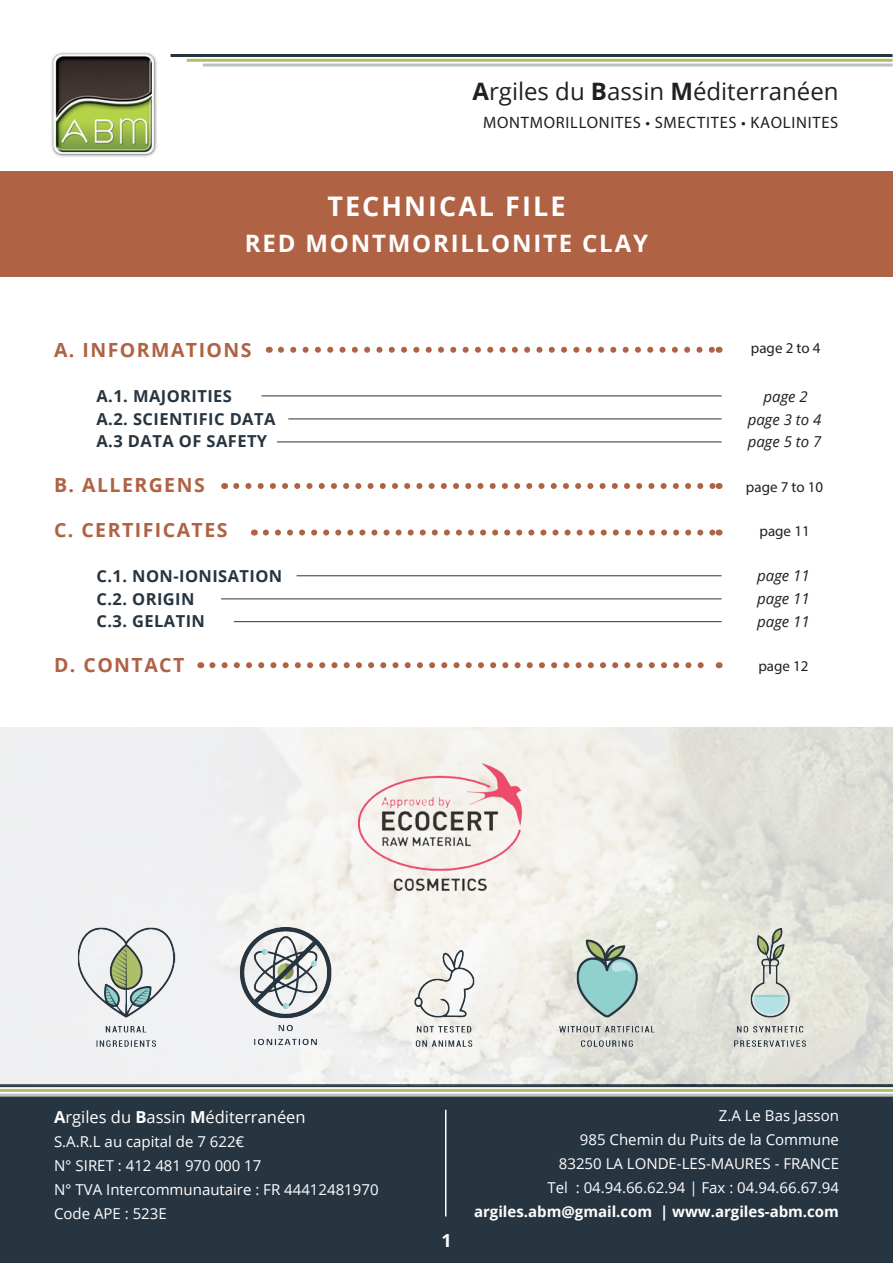
<style>
.page{position:relative;width:893px;height:1263px;background:#fff}
.page>*{position:absolute;margin:0;border:0;box-sizing:border-box;transform-origin:0 0}
.t1{font:700 27px "Open Sans";letter-spacing:.075em;color:#fff}
.t2{font:24px "Open Sans";color:#231f20}
.t3{font:700 24px "Open Sans";letter-spacing:.075em;color:#fff}
.t4{font:700 19.5px "Open Sans";letter-spacing:.075em;color:#af6244}
.t5{font:700 18px "Open Sans";color:#fff}
.t6{font:700 16.5px/22.5px "Open Sans";letter-spacing:.025em;color:#273541}
.t7{font:16.5px "Myriad Pro";letter-spacing:.045em;color:#231f20}
.t8{font:16.5px "Open Sans";color:#fff}
.t9{font:15px/24px "Open Sans";color:#fff}
.t10{font:700 15px "Open Sans";color:#fff}
.t11{font:italic 15px/23.1px "Open Sans";color:#231f20;text-align:center}
.t12{font:15px "Myriad Pro";color:#231f20}
.s1{font-weight:700}
</style>
<div class="page">
<div style="left:0;top:1094px;width:893px;height:169px;background:#273541"></div>
<hr style="left:0;top:1084px;width:893px;height:3px;background:#273541">
<hr style="left:0;top:1089px;width:893px;height:3px;background:#adc069">
<hr style="left:0;top:1094px;width:893px;height:3px;background:#bbc2c6">
<img style="left:51px;top:52px;width:106px;height:105px">
<hr style="left:171px;top:54px;width:721px;height:3px;background:#273541">
<hr style="left:187px;top:59px;width:705px;height:3px;background:#adc069">
<hr style="left:203px;top:64px;width:689px;height:3px;background:#bbc2c6">
<hr style="left:445px;top:1110px;width:1px;height:106px;background:#fff">
<div style="left:0;top:171px;width:893px;height:106px;background:#af6244"></div>
<svg style="left:281px;top:347px;width:432px;height:6px"></svg>
<svg style="left:236px;top:483px;width:477px;height:6px"></svg>
<svg style="left:266px;top:529px;width:447px;height:6px"></svg>
<svg style="left:212px;top:662px;width:492px;height:6px"></svg>
<hr style="left:261px;top:395px;width:461px;height:1px;background:#273541">
<hr style="left:288px;top:418px;width:434px;height:1px;background:#273541">
<hr style="left:297px;top:575px;width:425px;height:1px;background:#273541">
<hr style="left:221px;top:598px;width:501px;height:1px;background:#273541">
<hr style="left:234px;top:621px;width:488px;height:1px;background:#273541">
<img style="left:0;top:727px;width:893px;height:358px">
<img style="left:352px;top:753px;width:184px;height:147px">
<img style="left:212px;top:920px;width:146px;height:134px">
<img style="left:52px;top:919px;width:149px;height:136px">
<img style="left:370px;top:919px;width:149px;height:136px">
<img style="left:532px;top:919px;width:149px;height:136px">
<img style="left:695px;top:919px;width:149px;height:136px">
<hr style="left:277px;top:442px;width:445px;height:1px;background:#273541">
<h2 class="t2" style="left:472px;top:75px;width:368px"><span class="s1">A</span>rgiles du <span class="s1">B</span>assin <span class="s1">M</span>éditerranéen</h2>
<p class="t7" style="left:483px;top:113px;width:357px">MONTMORILLONITES • SMECTITES • KAOLINITES</p>
<h1 class="t1" style="left:327px;top:188px;width:240px">TECHNICAL FILE</h1>
<h2 class="t3" style="left:245px;top:227px;width:404px">RED MONTMORILLONITE CLAY</h2>
<h3 class="t4" style="left:54px;top:336px;width:199px">A. INFORMATIONS</h3>
<p class="t6" style="left:97px;top:385px;width:180px">A.1. MAJORITIES<br>A.2. SCIENTIFIC DATA<br>A.3 DATA OF SAFETY</p>
<h3 class="t4" style="left:54px;top:471px;width:152px">B. ALLERGENS</h3>
<h3 class="t4" style="left:54px;top:516px;width:175px">C. CERTIFICATES</h3>
<p class="t6" style="left:97px;top:565px;width:187px">C.1. NON-IONISATION<br>C.2. ORIGIN<br>C.3. GELATIN</p>
<h3 class="t4" style="left:54px;top:651px;width:132px">D. CONTACT</h3>
<p class="t12" style="left:751px;top:339px;width:71px">page 2 to 4</p>
<p class="t11" style="left:748px;top:384px;width:75px">page 2 page 3 to 4</p>
<p class="t11" style="left:748px;top:430px;width:75px">page 5 to 7</p>
<p class="t12" style="left:746px;top:477px;width:79px">page 7 to 10</p>
<p class="t12" style="left:759px;top:521px;width:52px">page 11</p>
<p class="t11" style="left:757px;top:564px;width:54px;text-align:justify">page 11 page 11 page 11</p>
<p class="t12" style="left:758px;top:656px;width:52px">page 12</p>
<p class="t8" style="left:54px;top:1106px;width:253px"><span class="s1">A</span>rgiles du <span class="s1">B</span>assin <span class="s1">M</span>éditerranéen</p>
<p class="t9" style="left:54px;top:1129px;width:326px">S.A.R.L au capital de 7 622€<br>N° SIRET : 412 481 970 000 17<br>N° TVA Intercommunautaire : FR 44412481970<br>Code APE : 523E</p>
<p class="t5" style="left:441px;top:1228px;width:12px">1</p>
<p class="t9" style="left:547px;top:1103px;width:293px;text-align:right">Z.A Le Bas Jasson<br>985 Chemin du Puits de la Commune<br>83250 LA LONDE-LES-MAURES - FRANCE<br>Tel : 04.94.66.62.94 | Fax : 04.94.66.67.94</p>
<p class="t10" style="left:474px;top:1201px;width:366px">argiles.abm@gmail.com | www.argiles-abm.com</p>
</div>
